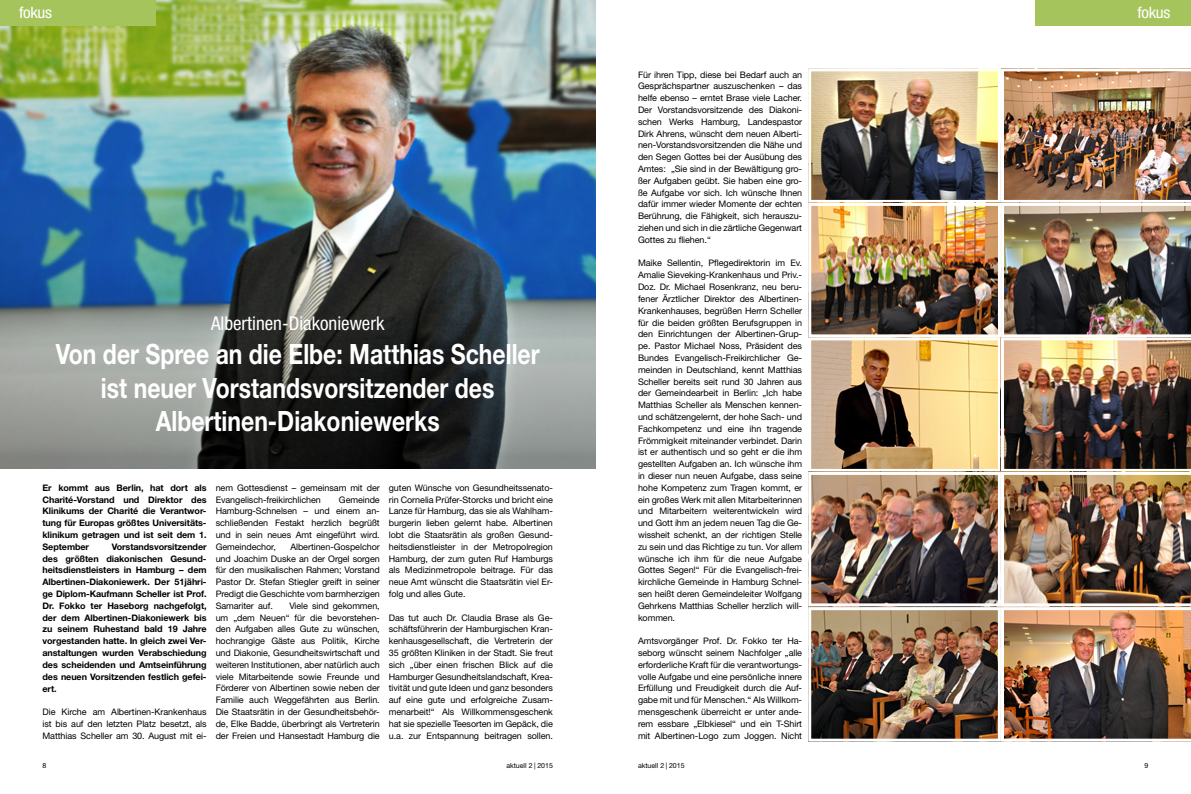
<style>
.page{position:relative;width:1191px;height:794px;background:#fff}
.page>*{position:absolute;margin:0;border:0;box-sizing:border-box;transform-origin:0 0}
.t1{font:700 28px/33.6px "Helvetica Neue";color:#fff;text-align:center;scale:.82 1}
.t2{font:condensed 19px "Helvetica Neue";color:#fff}
.t3{font:condensed 15.7px "Helvetica Neue";letter-spacing:-.02em;color:#fff;scale:1.08 1}
.t4{font:9px/11.8px "Helvetica Neue";letter-spacing:-.01em;color:#000;text-align:justify}
.t5{font:700 9px/11.8px "Helvetica Neue";letter-spacing:-.01em;color:#000;text-align:justify}
.t6{font:7px "Helvetica Neue";color:#000}
</style>
<div class="page">
<img style="left:0;top:0;width:595px;height:256px">
<div style="left:1035px;top:0;width:156px;height:26px;background:#a6c45c"></div>
<div style="left:0;top:0;width:156px;height:26px;background:#a6c45c"></div>
<svg style="left:0;top:256px;width:595px;height:212px;background:#525e64"></svg>
<img style="left:812px;top:72px;width:185px;height:127px">
<div style="left:808px;top:68px;width:193px;height:135px;border:3px solid #fff"></div>
<img style="left:812px;top:207px;width:185px;height:126px">
<div style="left:808px;top:203px;width:193px;height:134px;border:3px solid #fff"></div>
<img style="left:812px;top:337px;width:189px;height:135px">
<div style="left:808px;top:337px;width:192px;height:135px;border:3px solid #fff"></div>
<img style="left:808px;top:476px;width:193px;height:131px">
<div style="left:808px;top:472px;width:193px;height:134px;border:3px solid #fff"></div>
<img style="left:812px;top:611px;width:185px;height:126px">
<div style="left:808px;top:607px;width:193px;height:134px;border:3px solid #fff"></div>
<img style="left:1001px;top:68px;width:190px;height:671px">
<h3 class="t3" style="left:19px;top:3px;width:32px">fokus</h3>
<h3 class="t3" style="left:1137px;top:3px;width:32px">fokus</h3>
<h2 class="t2" style="left:211px;top:313px;width:175px">Albertinen-Diakoniewerk</h2>
<h1 class="t1" style="left:56px;top:337px;width:592px">Von der Spree an die Elbe: Matthias Scheller ist neuer Vorstandsvorsitzender des<br>Albertinen-Diakoniewerks</h1>
<p class="t5" style="left:43px;top:481px;width:166px">Er kommt aus Berlin, hat dort als Charité-Vorstand und Direktor des Klinikums der Charité die Verantwor&shy;tung für Europas größtes Universitäts&shy;klinikum getragen und ist seit dem 1.<br>September</p>
<p class="t5" style="left:43px;top:540px;width:166px;text-indent:69px">Vorstandsvorsitzender des größten diakonischen Gesund&shy;heitsdienstleisters in Hamburg – dem Albertinen-Diakoniewerk. Der 51jähri&shy;ge Diplom-Kaufmann Scheller ist Prof.<br>Dr. Fokko ter Haseborg nachgefolgt, der dem Albertinen-Diakoniewerk bis zu seinem Ruhestand bald 19 Jahre vorgestanden hatte. In gleich zwei Ver&shy;anstaltungen wurden Verabschiedung des scheidenden und Amtseinführung des neuen Vorsitzenden festlich gefei&shy;ert.</p>
<p class="t4" style="left:43px;top:706px;width:166px">Die Kirche am Albertinen-Krankenhaus ist bis auf den letzten Platz besetzt, als Matthias Scheller am 30. August mit ei-</p>
<p class="t4" style="left:216px;top:481px;width:166px">nem Gottesdienst – gemeinsam mit der<br>Evangelisch-freikirchlichen</p>
<p class="t4" style="left:216px;top:493px;width:166px;text-indent:123px">Gemeinde Hamburg-Schnelsen – und einem an&shy;schließenden Festakt herzlich begrüßt und in sein neues Amt eingeführt wird.<br>Gemeindechor,</p>
<p class="t4" style="left:216px;top:540px;width:166px;text-indent:75px">Albertinen-Gospelchor und Joachim Duske an der Orgel sorgen für den musikalischen Rahmen; Vorstand Pastor Dr. Stefan Stiegler greift in seiner Predigt die Geschichte vom barmherzigen Samariter auf.</p>
<p class="t4" style="left:216px;top:599px;width:166px;text-indent:74px">Viele sind gekommen, um „dem Neuen“ für die bevorstehen&shy;den Aufgaben alles Gute zu wünschen, hochrangige Gäste aus Politik, Kirche und Diakonie, Gesundheitswirtschaft und weiteren Institutionen, aber natürlich auch viele Mitarbeitende sowie Freunde und Förderer von Albertinen sowie neben der Familie auch Weggefährten aus Berlin.<br>Die Staatsrätin in der Gesundheitsbehör&shy;de, Elke Badde, überbringt als Vertreterin der Freien und Hansestadt Hamburg die</p>
<p class="t4" style="left:389px;top:481px;width:166px">guten Wünsche von Gesundheitssenato&shy;rin Cornelia Prüfer-Storcks und bricht eine Lanze für Hamburg, das sie als Wahlham&shy;burgerin lieben gelernt habe. Albertinen lobt die Staatsrätin als großen Gesund&shy;heitsdienstleister in der Metropolregion Hamburg, der zum guten Ruf Hamburgs als Medizinmetropole beitrage. Für das neue Amt wünscht die Staatsrätin viel Er&shy;folg und alles Gute.</p>
<p class="t4" style="left:389px;top:611px;width:166px">Das tut auch Dr. Claudia Brase als Ge&shy;schäftsführerin der Hamburgischen Kran&shy;kenhausgesellschaft, die Vertreterin der 35 größten Kliniken in der Stadt. Sie freut sich „über einen frischen Blick auf die Hamburger Gesundheitslandschaft, Krea&shy;tivität und gute Ideen und ganz besonders auf eine gute und erfolgreiche Zusam&shy;menarbeit!“ Als Willkommensgeschenk hat sie spezielle Teesorten im Gepäck, die u.a. zur Entspannung beitragen sollen.</p>
<p class="t4" style="left:638px;top:68px;width:166px">Für ihren Tipp, diese bei Bedarf auch an Gesprächspartner auszuschenken – das helfe ebenso – erntet Brase viele Lacher.<br>Der Vorstandsvorsitzende des Diakoni&shy;schen Werks Hamburg, Landespastor Dirk Ahrens, wünscht dem neuen Alberti&shy;nen-Vorstandsvorsitzenden die Nähe und den Segen Gottes bei der Ausübung des Amtes: „Sie sind in der Bewältigung gro&shy;ßer Aufgaben geübt. Sie haben eine gro&shy;ße Aufgabe vor sich. Ich wünsche Ihnen dafür immer wieder Momente der echten Berührung, die Fähigkeit, sich herauszu&shy;ziehen und sich in die zärtliche Gegenwart Gottes zu fliehen.“</p>
<p class="t4" style="left:638px;top:257px;width:166px">Maike Sellentin, Pflegedirektorin im Ev.<br>Amalie Sieveking-Krankenhaus und Priv.- Doz. Dr. Michael Rosenkranz, neu beru&shy;fener Ärztlicher Direktor des Albertinen-Krankenhauses, begrüßen Herrn Scheller für die beiden größten Berufsgruppen in den Einrichtungen der Albertinen-Grup&shy;pe. Pastor Michael Noss, Präsident des Bundes Evangelisch-Freikirchlicher Ge&shy;meinden in Deutschland, kennt Matthias Scheller bereits seit rund 30 Jahren aus der Gemeindearbeit in Berlin: „Ich habe Matthias Scheller als Menschen kennen&shy;und schätzengelernt, der hohe Sach- und Fachkompetenz und eine ihn tragende Frömmigkeit miteinander verbindet. Darin ist er authentisch und so geht er die ihm gestellten Aufgaben an. Ich wünsche ihm in dieser nun neuen Aufgabe, dass seine hohe Kompetenz zum Tragen kommt, er ein großes Werk mit allen Mitarbeiterinnen und Mitarbeitern weiterentwickeln wird und Gott ihm an jedem neuen Tag die Ge&shy;wissheit schenkt, an der richtigen Stelle zu sein und das Richtige zu tun. Vor allem wünsche ich ihm für die neue Aufgabe Gottes Segen!“ Für die Evangelisch-frei&shy;kirchliche Gemeinde in Hamburg Schnel&shy;sen heißt deren Gemeindeleiter Wolfgang Gehrkens Matthias Scheller herzlich will&shy;kommen.</p>
<p class="t4" style="left:638px;top:635px;width:166px">Amtsvorgänger Prof. Dr. Fokko ter Ha&shy;seborg wünscht seinem Nachfolger „alle erforderliche Kraft für die verantwortungs&shy;volle Aufgabe und eine persönliche innere Erfüllung und Freudigkeit durch die Auf&shy;gabe mit und für Menschen.“ Als Willkom&shy;mensgeschenk überreicht er unter ande&shy;rem essbare „Elbkiesel“ und ein T-Shirt mit Albertinen-Logo zum Joggen. Nicht</p>
<p class="t6" style="left:43px;top:761px;width:5px">8</p>
<p class="t6" style="left:506px;top:761px;width:48px">aktuell 2 | 2015</p>
<p class="t6" style="left:638px;top:761px;width:48px">aktuell 2 | 2015</p>
<p class="t6" style="left:1144px;top:761px;width:5px">9</p>
</div>
